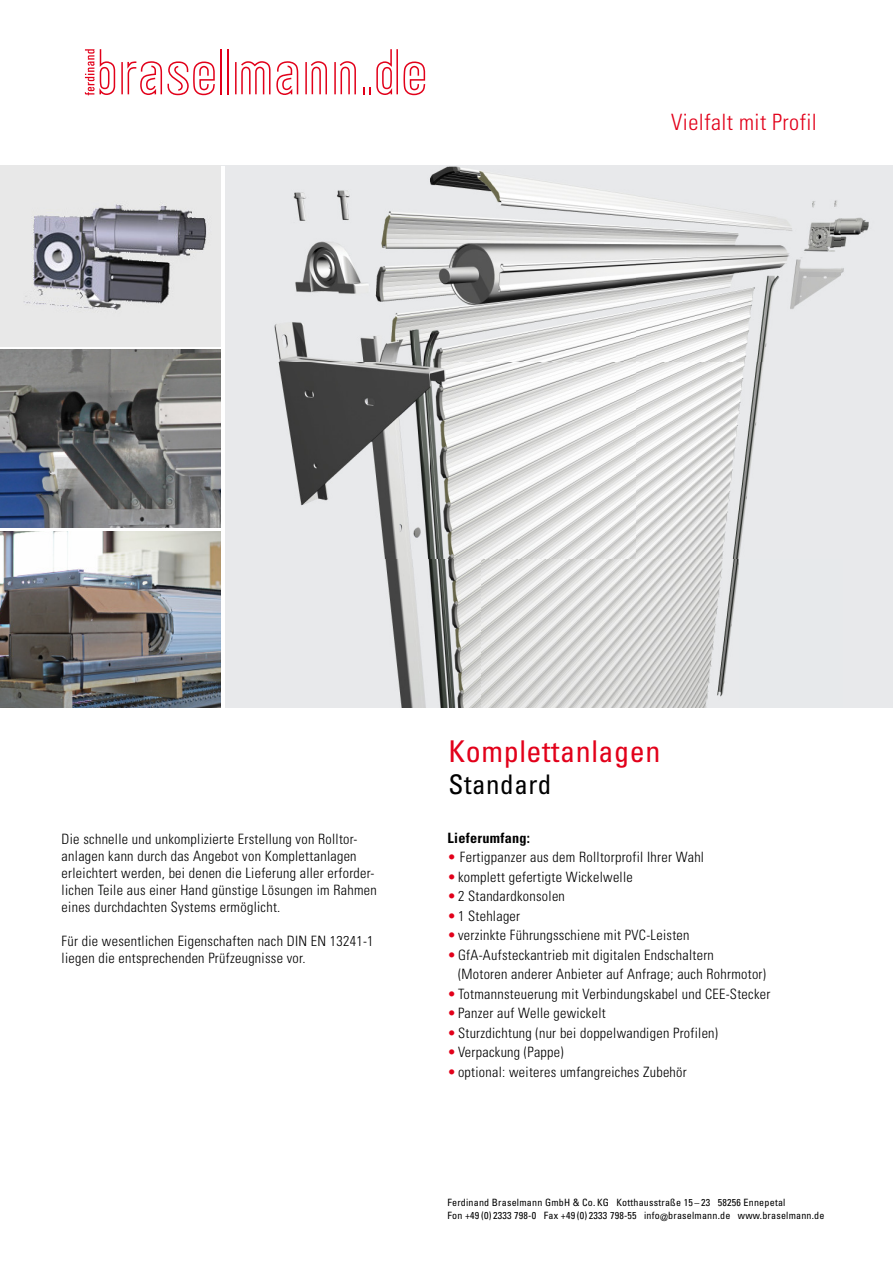
<style>
.page{position:relative;width:893px;height:1263px;background:#fff}
.page>*{position:absolute;margin:0;border:0;box-sizing:border-box;transform-origin:0 0}
.t1{font:condensed 30px "Univers LT Std";letter-spacing:.02em;color:#e2001a}
.t2{font:condensed 27px "Univers LT Std";letter-spacing:.02em;color:#000}
.t3{font:300 condensed 22.5px "Univers LT Std";letter-spacing:.02em;color:#e2001a}
.t4{font:300 condensed 14.25px/17.1px "Univers LT Std";letter-spacing:.02em;color:#000}
.t5{font:700 condensed 14.25px "Univers LT Std";letter-spacing:.02em;color:#000}
.t6{font:condensed 10.05px/12.8px "Univers LT Std";letter-spacing:.02em;color:#000}
.s1{color:#e2001a}
</style>
<div class="page">
<hr style="left:221px;top:49px;width:1px;height:45px;background:#e2001a">
<hr style="left:227px;top:49px;width:1px;height:45px;background:#e2001a">
<svg style="left:235px;top:61px;width:35px;height:33px"></svg>
<svg style="left:305px;top:61px;width:22px;height:33px"></svg>
<svg style="left:334px;top:61px;width:22px;height:33px"></svg>
<svg style="left:403px;top:62px;width:22px;height:33px"></svg>
<hr style="left:396px;top:49px;width:2px;height:45px;background:#e2001a">
<svg style="left:376px;top:49px;width:16px;height:46px"></svg>
<svg style="left:363px;top:87px;width:7px;height:7px"></svg>
<svg style="left:85px;top:49px;width:30px;height:46px"></svg>
<svg style="left:121px;top:61px;width:94px;height:34px"></svg>
<svg style="left:276px;top:61px;width:22px;height:34px"></svg>
<img style="left:225px;top:166px;width:667px;height:542px">
<img style="left:0;top:531px;width:221px;height:177px">
<img style="left:0;top:350px;width:221px;height:177px">
<img style="left:0;top:166px;width:221px;height:181px">
<h3 class="t3" style="left:671px;top:114px;width:147px">Vielfalt mit Profil</h3>
<p class="t4" style="left:62px;top:831px;width:316px">Die schnelle und unkomplizierte Erstellung von Rolltor&shy;anlagen kann durch das Angebot von Komplettanlagen erleichtert werden, bei denen die Lieferung aller erforder&shy;lichen Teile aus einer Hand günstige Lösungen im Rahmen eines durchdachten Systems ermöglicht.</p>
<p class="t4" style="left:62px;top:934px;width:313px">Für die wesentlichen Eigenschaften nach DIN EN 13241-1 liegen die entsprechenden Prüfzeugnisse vor.</p>
<h1 class="t1" style="left:448px;top:739px;width:213px">Komplettanlagen</h1>
<h2 class="t2" style="left:448px;top:774px;width:104px">Standard</h2>
<p class="t5" style="left:447px;top:833px;width:84px">Lieferumfang:</p>
<p class="t4" style="left:447px;top:850px;width:258px"><span class="s1">•</span> Fertigpanzer aus dem Rolltorprofil Ihrer Wahl</p>
<p class="t4" style="left:447px;top:870px;width:187px"><span class="s1">•</span> komplett gefertigte Wickelwelle</p>
<p class="t4" style="left:447px;top:889px;width:119px"><span class="s1">•</span> 2 Standardkonsolen</p>
<p class="t4" style="left:447px;top:909px;width:74px"><span class="s1">•</span> 1 Stehlager</p>
<p class="t4" style="left:447px;top:928px;width:243px"><span class="s1">•</span> verzinkte Führungsschiene mit PVC-Leisten</p>
<p class="t4" style="left:458px;top:946px;width:309px;line-height:19.5px;text-indent:-10px"><span class="s1">•</span> GfA-Aufsteckantrieb mit digitalen Endschaltern (Motoren anderer Anbieter auf Anfrage; auch Rohrmotor)</p>
<p class="t4" style="left:447px;top:987px;width:324px"><span class="s1">•</span> Totmannsteuerung mit Verbindungskabel und CEE-Stecker</p>
<p class="t4" style="left:447px;top:1006px;width:160px"><span class="s1">•</span> Panzer auf Welle gewickelt</p>
<p class="t4" style="left:447px;top:1026px;width:272px"><span class="s1">•</span> Sturzdichtung (nur bei doppelwandigen Profilen)</p>
<p class="t4" style="left:447px;top:1045px;width:118px"><span class="s1">•</span> Verpackung (Pappe)</p>
<p class="t4" style="left:447px;top:1065px;width:241px"><span class="s1">•</span> optional: weiteres umfangreiches Zubehör</p>
<p class="t6" style="left:447px;top:1197px;width:378px">Ferdinand Braselmann GmbH &amp; Co. KG Kotthausstraße 15 – 23 58256 Ennepetal<br>Fon +49 (0) 2333 798-0 Fax +49 (0) 2333 798-55 info@braselmann.de www.braselmann.de</p>
</div>
